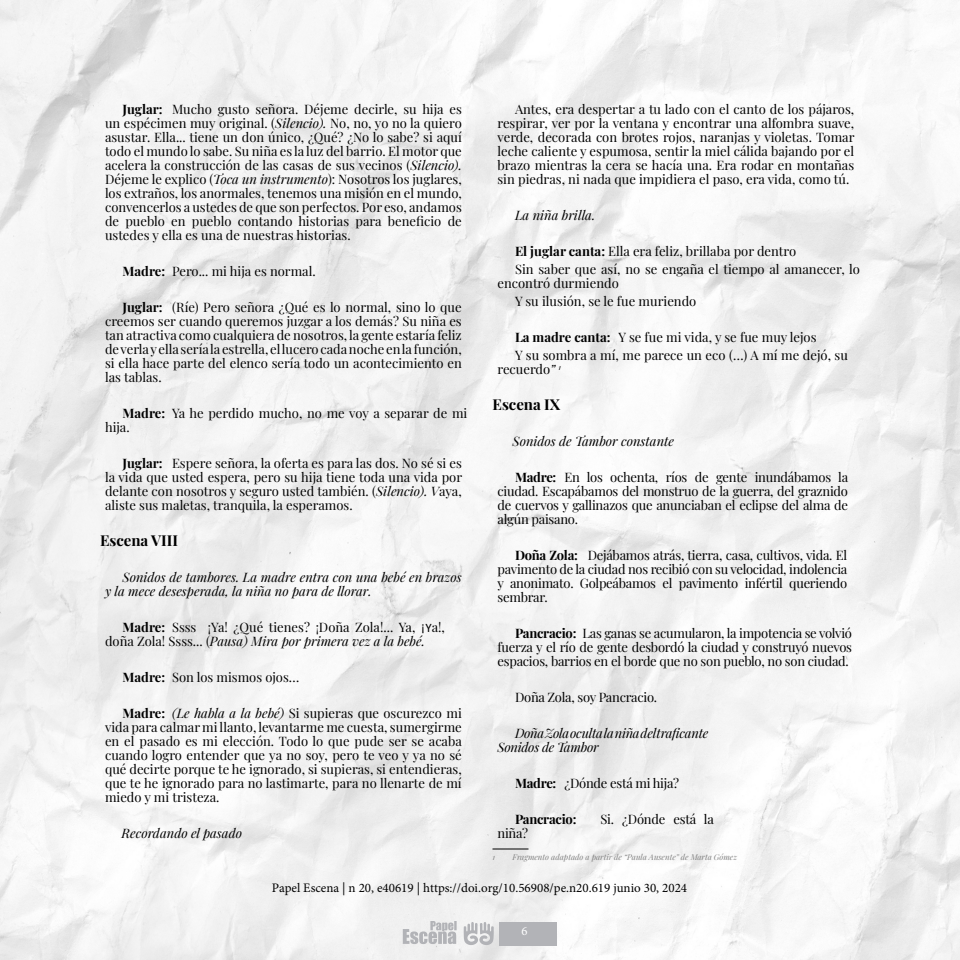
<style>
.page{position:relative;width:960px;height:960px;background:#fff}
.page>*{position:absolute;margin:0;border:0;box-sizing:border-box;transform-origin:0 0}
.Paragraph_Style_1{font:700 15px "Playfair Display";color:#000}
.Body_Text{font:13px/14px "Playfair Display";color:#000;text-align:justify}
.t1{font:italic 13px/14px "Playfair Display";color:#000}
.t2{font:13px "Minion Pro";color:#000}
.Body_Text-2{font:13px "Playfair Display";letter-spacing:-.02em;color:#000}
.t3{font:italic 13px/14px "Playfair Display";letter-spacing:-.02em;color:#000}
.t4{font:700 13px "Playfair Display";letter-spacing:-.02em;color:#000}
.t5{font:12.65px "Minion Pro";color:#fff}
.t6{font:italic 8px "Playfair Display";color:#808080}
.s1{font-weight:700}
.s2{font-style:italic}
.s3{font-family:"Calibri"}
</style>
<div class="page">
<img style="left:0;top:0;width:960px;height:960px">
<hr style="left:492px;top:849px;width:36px;height:1px;background:#000">
<div style="left:499px;top:922px;width:58px;height:23px;background:#b2b3b7"></div>
<svg style="left:464px;top:922px;width:30px;height:24px"></svg>
<svg style="left:403px;top:921px;width:54px;height:23px"></svg>
<p class="Body_Text" style="left:105px;top:101px;width:358px;text-indent:18px"><span class="s1">Juglar:</span> Mucho gusto señora. Déjeme decirle, su hija es un espécimen muy original. (<span class="s2">Silencio).</span> No, no, yo no la quiero asustar. Ella... tiene un don único, ¿Qué? ¿No lo sabe? si aquí todo el mundo lo sabe. Su niña es la luz del barrio. El motor que acelera la construcción de las casas de sus vecinos (<span class="s2">Silencio).<br></span>Déjeme le explico (<span class="s2">Toca un instrumento</span>): Nosotros los juglares, los extraños, los anormales, tenemos una misión en el mundo, convencerlos a ustedes de que son perfectos. Por eso, andamos de pueblo en pueblo contando historias para beneficio de ustedes y ella es una de nuestras historias.</p>
<p class="Body_Text" style="left:123px;top:263px;width:195px"><span class="s1">Madre:</span> Pero... mi hija es normal.</p>
<p class="Body_Text" style="left:105px;top:299px;width:358px;text-indent:18px"><span class="s1">Juglar:</span> (Ríe) Pero señora ¿Qué es lo normal, sino lo que creemos ser cuando queremos juzgar a los demás? Su niña es tan atractiva como cualquiera de nosotros, la gente estaría feliz de verla y ella sería la estrella, el lucero cada noche en la función, si ella hace parte del elenco sería todo un acontecimiento en las tablas.</p>
<p class="Body_Text" style="left:105px;top:405px;width:364px;text-indent:18px"><span class="s1">Madre:</span> Ya he perdido mucho, no me voy a separar de mi hija.</p>
<p class="Body_Text" style="left:105px;top:455px;width:359px;text-indent:18px"><span class="s1">Juglar:</span> Espere señora, la oferta es para las dos. No sé si es la vida que usted espera, pero su hija tiene toda una vida por delante con nosotros y seguro usted también. (<span class="s2">Silencio). V</span>aya, aliste sus maletas, tranquila, la esperamos.</p>
<p class="Paragraph_Style_1" style="left:100px;top:529px;width:80px">Escena VIII</p>
<p class="t1" style="left:105px;top:569px;width:358px;text-indent:17px">Sonidos de tambores. La madre entra con una bebé en brazos y la mece desesperada, la niña no para de llorar.</p>
<p class="Body_Text" style="left:105px;top:619px;width:341px;text-indent:18px"><span class="s1">Madre:</span> Ssss ¡Ya! ¿Qué tienes? ¡Doña Zola!... Ya, <span class="s3">¡Y</span>a!, doña Zola! Ssss... (<span class="s2">Pausa) Mira por primera vez a la bebé.</span></p>
<p class="Body_Text" style="left:123px;top:669px;width:178px"><span class="s1">Madre:</span> Son los mismos ojos…</p>
<p class="Body_Text" style="left:105px;top:705px;width:358px;text-indent:18px"><span class="s1">Madre:</span> <span class="s2">(Le habla a la bebé)</span> Si supieras que oscurezco mi vida para calmar mi llanto, levantarme me cuesta, sumergirme en el pasado es mi elección. Todo lo que pude ser se acaba cuando logro entender que ya no soy, pero te veo y ya no sé qué decirte porque te he ignorado, si supieras, si entendieras, que te he ignorado para no lastimarte, para no llenarte de mí miedo y mi tristeza.</p>
<p class="t1" style="left:122px;top:825px;width:122px">Recordando el pasado</p>
<p class="Body_Text" style="left:498px;top:101px;width:359px;text-indent:17px">Antes, era despertar a tu lado con el canto de los pájaros, respirar, ver por la ventana y encontrar una alfombra suave, verde, decorada con brotes rojos, naranjas y violetas. Tomar leche caliente y espumosa, sentir la miel cálida bajando por el brazo mientras la cera se hacía una. Era rodar en montañas sin piedras, ni nada que impidiera el paso, era vida, como tú.</p>
<p class="t1" style="left:515px;top:207px;width:82px">La niña brilla.</p>
<p class="Body_Text" style="left:515px;top:243px;width:283px"><span class="s1">El juglar canta:</span> Ella era feliz, brillaba por dentro</p>
<p class="Body_Text" style="left:498px;top:261px;width:364px;text-indent:17px">Sin saber que así, no se engaña el tiempo al amanecer, lo encontró durmiendo</p>
<p class="Body_Text" style="left:515px;top:293px;width:183px">Y su ilusión, se le fue muriendo</p>
<p class="Body_Text" style="left:515px;top:329px;width:303px"><span class="s1">La madre canta:</span> Y se fue mi vida, y se fue muy lejos</p>
<p class="Body_Text" style="left:498px;top:347px;width:352px;text-indent:17px">Y su sombra a mí, me parece un eco (…) A mí me dejó, su recuerdo<span class="s2">”</span> <sup>1</sup></p>
<p class="Paragraph_Style_1" style="left:493px;top:393px;width:69px">Escena IX</p>
<p class="t1" style="left:512px;top:433px;width:163px">Sonidos de Tambor constante</p>
<p class="Body_Text" style="left:498px;top:469px;width:352px;text-indent:18px"><span class="s1">Madre:</span> En los ochenta, ríos de gente inundábamos la ciudad. Escapábamos del monstruo de la guerra, del graznido de cuervos y gallinazos que anunciaban el eclipse del alma de algún paisano.</p>
<p class="Body_Text" style="left:498px;top:547px;width:351px;text-indent:17px"><span class="s1">Doña Zola:</span> Dejábamos atrás, tierra, casa, cultivos, vida. El pavimento de la ciudad nos recibió con su velocidad, indolencia y anonimato. Golpeábamos el pavimento infértil queriendo sembrar.</p>
<p class="Body_Text" style="left:498px;top:625px;width:356px;text-indent:18px"><span class="s1">Pancracio:</span> Las ganas se acumularon, la impotencia se volvió fuerza y el río de gente desbordó la ciudad y construyó nuevos espacios, barrios en el borde que no son pueblo, no son ciudad.</p>
<p class="Body_Text-2" style="left:515px;top:687px;width:144px">Doña Zola, soy Pancracio.</p>
<p class="t3" style="left:498px;top:725px;width:212px;text-indent:17px">Doña Zola oculta la niña del traficante<br>Sonidos de Tambor</p>
<p class="Body_Text-2" style="left:515px;top:773px;width:166px"><span class="s1">Madre:</span> ¿Dónde está mi hija?</p>
<p class="t4" style="left:515px;top:809px;width:63px">Pancracio:</p>
<p class="Body_Text-2" style="left:600px;top:809px;width:115px">Si. ¿Dónde está la</p>
<p class="Body_Text" style="left:498px;top:825px;width:32px">niña?</p>
<p class="t6" style="left:492px;top:851px;width:4px">1</p>
<p class="t6" style="left:513px;top:851px;width:226px">Fragmento adaptado a partir de “Paula Ausente” de Marta Gómez</p>
<p class="t2" style="left:272px;top:879px;width:417px">Papel Escena | n 20, e40619 | https://doi.org/10.56908/pe.n20.619 junio 30, 2024</p>
<p class="t5" style="left:522px;top:922px;width:8px">6</p>
</div>
